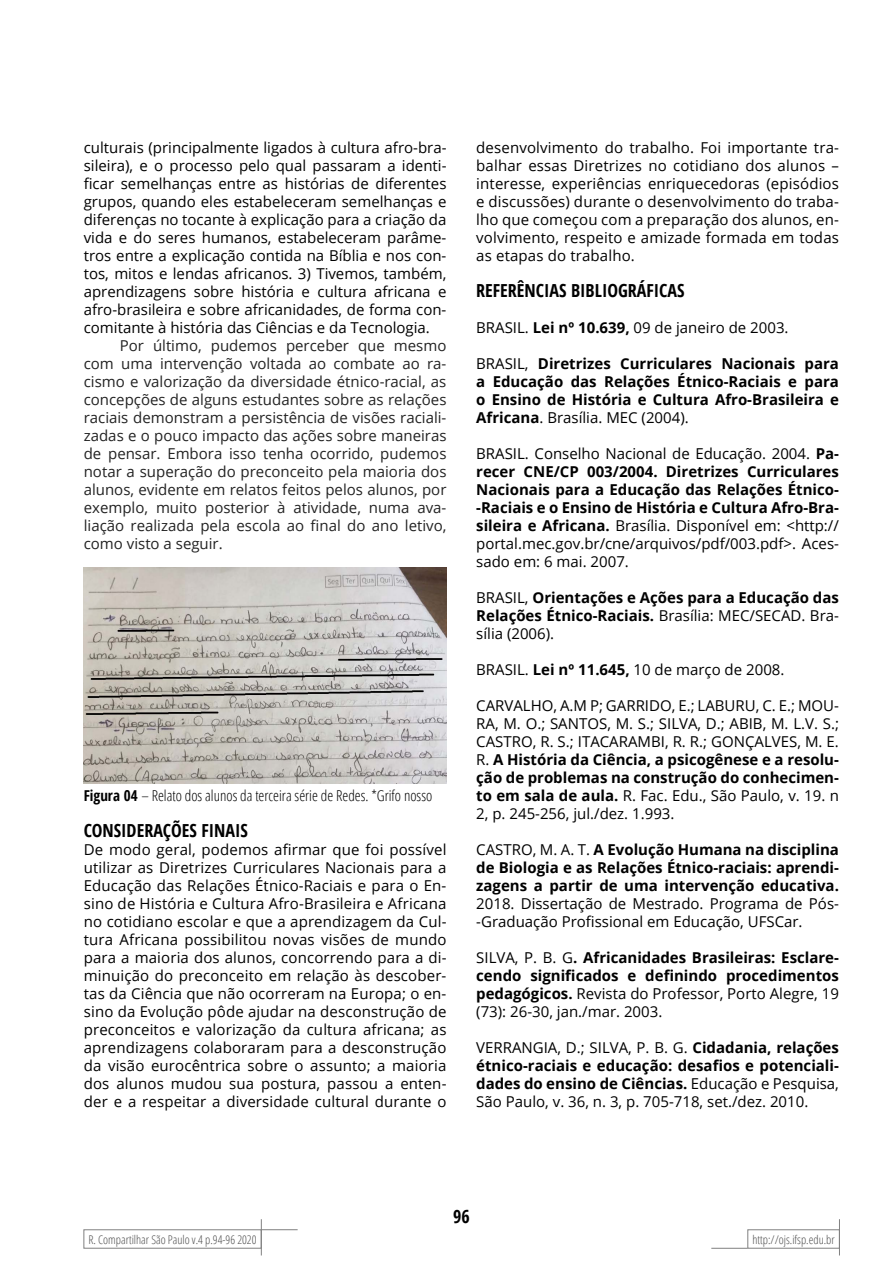
<style>
.page{position:relative;width:893px;height:1263px;background:#fff}
.page>*{position:absolute;margin:0;border:0;box-sizing:border-box;transform-origin:0 0}
.t1{font:700 condensed 18px "Open Sans";color:#000}
.t2{font:15px/18px "Open Sans";color:#000;text-align:justify}
.t3{font:700 15px/18px "Open Sans";color:#000;text-align:justify}
.t4{font:15px/18px "Open Sans";color:#222;text-align:justify}
.t5{font:300 condensed 15px "Open Sans";color:#000}
.t6{font:300 condensed 12px "Open Sans";color:#4d4d4d}
.s1{font-weight:700}
.s2{font-weight:400}
</style>
<div class="page">
<img style="left:84px;top:567px;width:362px;height:216px">
<div style="left:747px;top:1229px;width:93px;height:19px;border:1px solid #808080"></div>
<hr style="left:839px;top:1219px;width:1px;height:36px;background:#808080">
<hr style="left:711px;top:1248px;width:37px;height:1px;background:#808080">
<div style="left:83px;top:1229px;width:179px;height:19px;border:1px solid #808080"></div>
<hr style="left:261px;top:1219px;width:1px;height:36px;background:#808080">
<hr style="left:261px;top:1229px;width:37px;height:1px;background:#808080">
<p class="t2" style="left:84px;top:138px;width:364px">culturais (principalmente ligados à cultura afro-bra&shy;sileira), e o processo pelo qual passaram a identi&shy;ficar semelhanças entre as histórias de diferentes grupos, quando eles estabeleceram semelhanças e diferenças no tocante à explicação para a criação da vida e do seres humanos, estabeleceram parâme&shy;tros entre a explicação contida na Bíblia e nos con&shy;tos, mitos e lendas africanos. 3) Tivemos, também, aprendizagens sobre história e cultura africana e afro-brasileira e sobre africanidades, de forma con&shy;comitante à história das Ciências e da Tecnologia.</p>
<p class="t4" style="left:84px;top:336px;width:364px;text-indent:36px">Por último, pudemos perceber que mesmo com uma intervenção voltada ao combate ao ra&shy;cismo e valorização da diversidade étnico-racial, as concepções de alguns estudantes sobre as relações raciais demonstram a persistência de visões raciali&shy;zadas e o pouco impacto das ações sobre maneiras de pensar. Embora isso tenha ocorrido, pudemos notar a superação do preconceito pela maioria dos alunos, evidente em relatos feitos pelos alunos, por exemplo, muito posterior à atividade, numa ava&shy;liação realizada pela escola ao final do ano letivo, como visto a seguir.</p>
<p class="t5" style="left:84px;top:785px;width:350px"><span class="s1">Figura 04</span> – Relato dos alunos da terceira série de Redes. *Grifo nosso</p>
<p class="t1" style="left:84px;top:818px;width:166px">CONSIDERAÇÕES FINAIS</p>
<p class="t2" style="left:84px;top:840px;width:364px">De modo geral, podemos afirmar que foi possível utilizar as Diretrizes Curriculares Nacionais para a Educação das Relações Étnico-Raciais e para o En&shy;sino de História e Cultura Afro-Brasileira e Africana no cotidiano escolar e que a aprendizagem da Cul&shy;tura Africana possibilitou novas visões de mundo para a maioria dos alunos, concorrendo para a di&shy;minuição do preconceito em relação às descober&shy;tas da Ciência que não ocorreram na Europa; o en&shy;sino da Evolução pôde ajudar na desconstrução de preconceitos e valorização da cultura africana; as aprendizagens colaboraram para a desconstrução da visão eurocêntrica sobre o assunto; a maioria dos alunos mudou sua postura, passou a enten&shy;der e a respeitar a diversidade cultural durante o</p>
<p class="t2" style="left:476px;top:138px;width:364px">desenvolvimento do trabalho. Foi importante tra&shy;balhar essas Diretrizes no cotidiano dos alunos – interesse, experiências enriquecedoras (episódios e discussões) durante o desenvolvimento do traba&shy;lho que começou com a preparação dos alunos, en&shy;volvimento, respeito e amizade formada em todas as etapas do trabalho.</p>
<p class="t1" style="left:476px;top:278px;width:210px">REFERÊNCIAS BIBLIOGRÁFICAS</p>
<p class="t2" style="left:476px;top:318px;width:314px">BRASIL. <span class="s1">Lei nº 10.639,</span> 09 de janeiro de 2003.</p>
<p class="t3" style="left:476px;top:354px;width:364px"><span class="s2">BRASIL,</span> Diretrizes Curriculares Nacionais para a Educação das Relações Étnico-Raciais e para o Ensino de História e Cultura Afro-Brasileira e Africana<span class="s2">. Brasília. MEC (2004).</span></p>
<p class="t3" style="left:476px;top:444px;width:364px"><span class="s2">BRASIL. Conselho Nacional de Educação. 2004.</span> Pa&shy;recer CNE/CP 003/2004. Diretrizes Curriculares Nacionais para a Educação das Relações Étnico--Raciais e o Ensino de História e Cultura Afro-Bra&shy;sileira e Africana. <span class="s2">Brasília. Disponível em: &lt;http:// portal.mec.gov.br/cne/arquivos/pdf/003.pdf&gt;. Aces&shy;sado em: 6 mai. 2007.</span></p>
<p class="t3" style="left:476px;top:588px;width:364px"><span class="s2">BRASIL,</span> Orientações e Ações para a Educação das Relações Étnico-Raciais. <span class="s2">Brasília: MEC/SECAD. Bra&shy;sília (2006).</span></p>
<p class="t2" style="left:476px;top:660px;width:310px">BRASIL. <span class="s1">Lei nº 11.645,</span> 10 de março de 2008.</p>
<p class="t2" style="left:476px;top:696px;width:364px">CARVALHO, A.M P; GARRIDO, E.; LABURU, C. E.; MOU-RA, M. O.; SANTOS, M. S.; SILVA, D.; ABIB, M. L.V. S.; CASTRO, R. S.; ITACARAMBI, R. R.; GONÇALVES, M. E.<br>R. <span class="s1">A História da Ciência, a psicogênese e a resolu&shy;ção de problemas na construção do conhecimen&shy;to em sala de aula.</span> R. Fac. Edu., São Paulo, v. 19. n 2, p. 245-256, jul./dez. 1.993.</p>
<p class="t3" style="left:476px;top:840px;width:364px"><span class="s2">CASTRO, M. A. T.</span> A Evolução Humana na disciplina de Biologia e as Relações Étnico-raciais: aprendi&shy;zagens a partir de uma intervenção educativa.</p>
<p class="t2" style="left:476px;top:894px;width:364px">2018. Dissertação de Mestrado. Programa de Pós--Graduação Profissional em Educação, UFSCar.</p>
<p class="t3" style="left:476px;top:948px;width:364px"><span class="s2">SILVA, P. B. G</span>. Africanidades Brasileiras: Esclare&shy;cendo significados e definindo procedimentos pedagógicos. <span class="s2">Revista do Professor, Porto Alegre, 19 (73): 26-30, jan./mar. 2003.</span></p>
<p class="t3" style="left:476px;top:1038px;width:364px"><span class="s2">VERRANGIA, D.; SILVA, P. B. G.</span> Cidadania, relações étnico-raciais e educação: desafios e potenciali&shy;dades do ensino de Ciências. <span class="s2">Educação e Pesquisa, São Paulo, v. 36, n. 3, p. 705-718, set./dez. 2010.</span></p>
<p class="t1" style="left:453px;top:1204px;width:18px">96</p>
<p class="t6" style="left:88px;top:1231px;width:170px">R. Compartilhar São Paulo v.4 p.94-96 2020</p>
<p class="t6" style="left:752px;top:1231px;width:84px">http://ojs.ifsp.edu.br</p>
</div>
